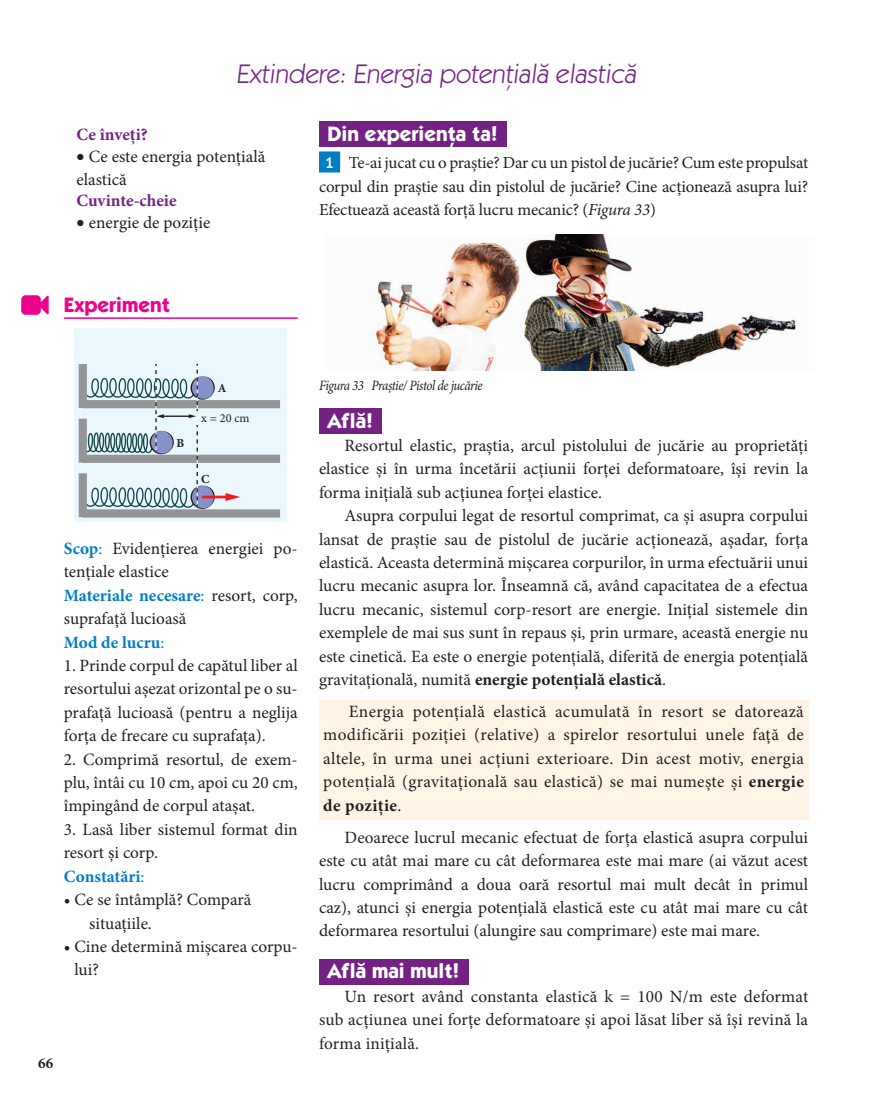
<style>
.page{position:relative;width:872px;height:1106px;background:#fff}
.page>*{position:absolute;margin:0;border:0;box-sizing:border-box;transform-origin:0 0}
.t1{font:27px "ITC Kabel Std Book RO";color:#732984}
.t2{font:21px "ITC Kabel Std Bold RO";color:#fff}
.t3{font:21px "ITC Kabel Std Bold RO";color:#ed028c}
.t4{font:17.25px/23.4px "Minion Pro";color:#231f20;text-align:justify}
.t5{font:700 17.25px "Minion Pro";color:#732283}
.t6{font:16.95px/23.4px "Minion Pro";letter-spacing:-.01em;color:#231f20;text-align:justify}
.t7{font:700 15px "Minion Pro";color:#231f20}
.t8{font:italic 14.25px "Minion Pro";letter-spacing:-.04em;color:#231f20;scale:.9 1}
.t9{font:12.3px "Minion Pro";color:#231f20}
.t10{font:700 12.3px "Minion Pro";color:#231f20}
.s1{font-family:"PT Sans";font-weight:700;font-size:15px;color:#fff}
.s2{font-style:italic}
.s3{font-weight:700;color:#007ec5}
.s4{color:#007ec5}
.s5{font-weight:700}
</style>
<div class="page">
<div style="left:22px;top:1046px;width:44px;height:32px;border:2px solid #fff;border-radius:15px"></div>
<div style="left:319px;top:121px;width:187px;height:25px;background:#732283"></div>
<svg style="left:329px;top:151px;width:12px;height:21px"></svg>
<div style="left:319px;top:408px;width:63px;height:25px;background:#732283"></div>
<div style="left:319px;top:700px;width:489px;height:119px;background:#fef5e7"></div>
<div style="left:319px;top:959px;width:149px;height:25px;background:#732283"></div>
<img style="left:373px;top:235px;width:424px;height:136px">
<hr style="left:64px;top:317px;width:234px;height:2px;background:#ed028c">
<div style="left:74px;top:328px;width:213px;height:194px;background:#eaf7fd"></div>
<div style="left:83px;top:455px;width:197px;height:8px;background:#939598"></div>
<div style="left:79px;top:418px;width:8px;height:44px;background:#939598"></div>
<div style="left:83px;top:400px;width:197px;height:8px;background:#939598"></div>
<div style="left:79px;top:364px;width:8px;height:44px;background:#939598"></div>
<div style="left:83px;top:509px;width:197px;height:8px;background:#939598"></div>
<div style="left:79px;top:473px;width:8px;height:44px;background:#939598"></div>
<hr style="left:202px;top:495px;width:26px;height:3px;background:#ee1d23">
<svg style="left:225px;top:493px;width:15px;height:8px"></svg>
<svg style="left:81px;top:364px;width:134px;height:145px"></svg>
<svg style="left:21px;top:295px;width:28px;height:20px"></svg>
<h1 class="t1" style="left:236px;top:58px;width:406px">Extindere: Energia potenţială elastică</h1>
<p class="t2" style="left:327px;top:121px;width:172px">Din experiența ta!</p>
<p class="t6" style="left:319px;top:151px;width:491px;text-indent:7px"><span class="s1">1</span> Te-ai jucat cu o praștie? Dar cu un pistol de jucărie? Cum este propulsat corpul din praștie sau din pistolul de jucărie? Cine acționează asupra lui?<br>Efectuează această forță lucru mecanic? (<span class="s2">Figura 33</span>)</p>
<p class="t5" style="left:76px;top:122px;width:73px">Ce înveți?</p>
<p class="t4" style="left:76px;top:146px;width:190px;line-height:22.5px">• Ce este energia potențială elastică</p>
<p class="t5" style="left:76px;top:188px;width:102px">Cuvinte-cheie</p>
<p class="t4" style="left:76px;top:211px;width:135px">• energie de poziție</p>
<p class="t3" style="left:64px;top:292px;width:108px">Experiment</p>
<p class="t10" style="left:218px;top:379px;width:10px">A</p>
<p class="t10" style="left:176px;top:434px;width:9px">B</p>
<p class="t9" style="left:201px;top:409px;width:50px">x = 20 cm</p>
<p class="t10" style="left:201px;top:470px;width:10px">C</p>
<p class="t4" style="left:64px;top:536px;width:235px;text-align:left"><span class="s3">Scop</span><span class="s4">:</span> Evidențierea energiei po&shy;tențiale elastice<br><span class="s3">Materiale necesare</span><span class="s4">:</span> resort, corp, suprafață lucioasă<br><span class="s3">Mod de lucru</span><span class="s4">:</span></p>
<p class="t4" style="left:64px;top:654px;width:235px">1. Prinde corpul de capătul liber al resortului așezat orizontal pe o su&shy;prafață lucioasă (pentru a neglija forța de frecare cu suprafața).</p>
<p class="t4" style="left:64px;top:747px;width:235px">2. Comprimă resortul, de exem&shy;plu, întâi cu 10 cm, apoi cu 20 cm, împingând de corpul atașat.</p>
<p class="t4" style="left:64px;top:817px;width:235px;text-align:left">3. Lasă liber sistemul format din resort și corp.<br><span class="s3">Constatări</span><span class="s4">:</span></p>
<p class="t4" style="left:89px;top:888px;width:164px;text-indent:-26px">• Ce se întâmplă? Compară situațiile.</p>
<p class="t4" style="left:74px;top:934px;width:225px;text-indent:-11px">• Cine determină mișcarea corpu&shy;lui?</p>
<p class="t7" style="left:38px;top:1052px;width:17px">66</p>
<p class="t8" style="left:319px;top:375px;width:183px">Figura 33 Praștie/ Pistol de jucărie</p>
<p class="t2" style="left:327px;top:407px;width:47px">Află!</p>
<p class="t4" style="left:319px;top:434px;width:491px;text-indent:26px">Resortul elastic, praștia, arcul pistolului de jucărie au proprietăți elastice și în urma încetării acțiunii forței deformatoare, își revin la forma inițială sub acțiunea forței elastice.</p>
<p class="t4" style="left:319px;top:504px;width:491px;text-indent:26px">Asupra corpului legat de resortul comprimat, ca și asupra corpului lansat de praștie sau de pistolul de jucărie acționează, așadar, forța elastică. Aceasta determină mișcarea corpurilor, în urma efectuării unui lucru mecanic asupra lor. Înseamnă că, având capacitatea de a efectua lucru mecanic, sistemul corp-resort are energie. Inițial sistemele din exemplele de mai sus sunt în repaus și, prin urmare, această energie nu este cinetică. Ea este o energie potențială, diferită de energia potențială gravitațională, numită <span class="s5">energie potențială elastică</span>.</p>
<p class="t4" style="left:323px;top:700px;width:482px;text-indent:26px">Energia potențială elastică acumulată în resort se datorează modificării poziției (relative) a spirelor resortului unele față de altele, în urma unei acțiuni exterioare. Din acest motiv, energia potențială (gravitațională sau elastică) se mai numește și <span class="s5">energie de poziție</span>.</p>
<p class="t4" style="left:319px;top:825px;width:491px;text-indent:26px">Deoarece lucrul mecanic efectuat de forța elastică asupra corpului este cu atât mai mare cu cât deformarea este mai mare (ai văzut acest lucru comprimând a doua oară resortul mai mult decât în primul caz), atunci și energia potențială elastică este cu atât mai mare cu cât deformarea resortului (alungire sau comprimare) este mai mare.</p>
<p class="t2" style="left:327px;top:958px;width:134px">Află mai mult!</p>
<p class="t4" style="left:319px;top:984px;width:491px;text-indent:26px">Un resort având constanta elastică k = 100 N/m este deformat sub acțiunea unei forțe deformatoare și apoi lăsat liber să își revină la forma inițială.</p>
</div>
